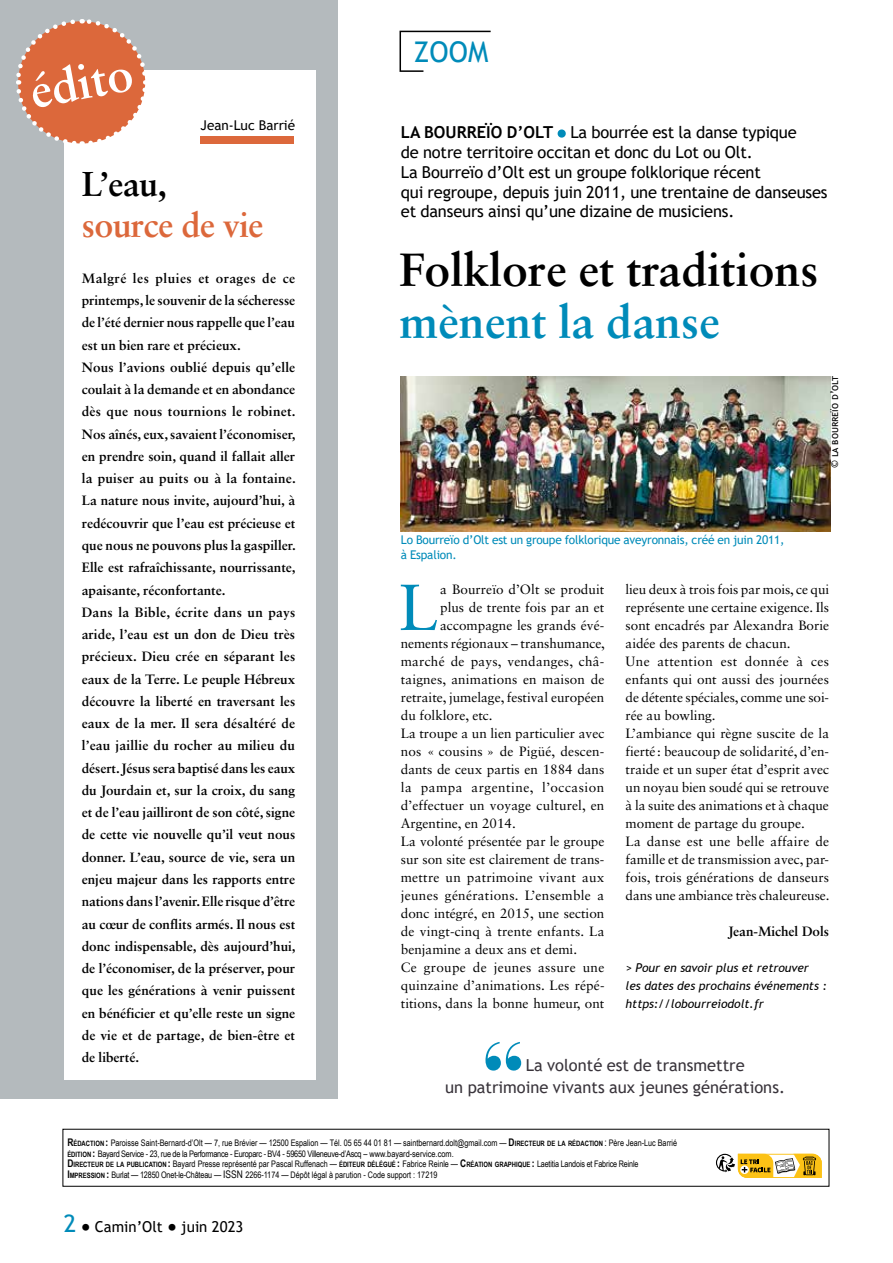
<style>
.page{position:relative;width:893px;height:1263px;background:#fff}
.page>*{position:absolute;margin:0;border:0;box-sizing:border-box;transform-origin:0 0}
.t1{font:65.1px "Sabon LT Std";color:#008bb9}
.t2{font:700 48px "Sabon LT Std";color:#fff}
.t3{font:700 46.5px "Sabon LT Std";color:#000}
.t4{font:700 46.5px "Sabon LT Std";color:#008bb9}
.t5{font:700 34.5px "Sabon LT Std";letter-spacing:-.02em;color:#dc683b}
.t6{font:700 34.5px "Sabon LT Std";color:#000}
.t7{font:28.5px "Trebuchet MS";color:#008bb9}
.t8{font:16.5px/19.8px "Trebuchet MS";letter-spacing:-.01em;color:#000}
.t9{font:16.5px/22.5px "Trebuchet MS";color:#39343b}
.t10{font:15px "Trebuchet MS";color:#000}
.t11{font:700 13.5px/22.2px "Sabon LT Std";color:#000}
.t12{font:13.5px/18px "Sabon LT Std";color:#000}
.t13{font:13.5px "Sabon LT Std";letter-spacing:.02em;color:#000}
.t14{font:13.5px "Sabon LT Std";letter-spacing:.035em;color:#000}
.t15{font:13.5px "Sabon LT Std";letter-spacing:.025em;color:#000}
.t16{font:13.5px "Trebuchet MS";color:#000}
.t17{font:italic 12px/18px "Trebuchet MS";color:#000}
.t18{font:12px/15px "Trebuchet MS";letter-spacing:-.015em;color:#008bb9}
.t19{font:10.5px "Trebuchet MS";color:#000}
.t20{font:9px/11.7px "Arial Narrow";color:#000}
.s1{font-weight:700}
.s2{font-weight:700;color:#008bb9}
.s3{font-weight:700;font-size:10.5px}
.s4{font-weight:700;font-size:7.35px}
.s5{font-style:inherit}
.s6{font-size:10.5px}
.s7{font-size:24px;color:#008bb9}
.s8{font-size:24px}
</style>
<div class="page">
<div style="left:0;top:0;width:337px;height:1098px;background:#b4babd"></div>
<div style="left:64px;top:70px;width:252px;height:1010px;background:#fff"></div>
<div style="left:201px;top:136px;width:93px;height:8px;background:#dc683b"></div>
<svg style="left:399px;top:30px;width:92px;height:42px"></svg>
<img style="left:401px;top:376px;width:429px;height:155px">
<svg style="left:716px;top:1153px;width:106px;height:25px"></svg>
<svg style="left:485px;top:1042px;width:36px;height:28px"></svg>
<svg style="left:16px;top:19px;width:130px;height:125px"></svg>
<h2 class="t2" style="left:25px;top:62px;width:106px;rotate:-10deg">édito</h2>
<p class="t16" style="left:201px;top:117px;width:96px">Jean-Luc Barrié</p>
<h3 class="t6" style="left:82px;top:163px;width:87px">L’eau,</h3>
<h3 class="t5" style="left:82px;top:203px;width:183px">source de vie</h3>
<p class="t11" style="left:82px;top:267px;width:216px">Malgré les pluies et orages de ce printemps, le souvenir de la sécheresse de l’été dernier nous rappelle que l’eau est un bien rare et précieux.<br>Nous l’avions oublié depuis qu’elle coulait à la demande et en abondance dès que nous tournions le robinet.<br>Nos aînés, eux, savaient l’économiser, en prendre soin, quand il fallait aller la puiser au puits ou à la fontaine.<br>La nature nous invite, aujourd’hui, à redécouvrir que l’eau est précieuse et que nous ne pouvons plus la gaspiller.<br>Elle est rafraîchissante, nourrissante, apaisante, réconfortante.<br>Dans la Bible, écrite dans un pays aride, l’eau est un don de Dieu très précieux. Dieu crée en séparant les eaux de la Terre. Le peuple Hébreux découvre la liberté en traversant les eaux de la mer. Il sera désaltéré de l’eau jaillie du rocher au milieu du désert. Jésus sera baptisé dans les eaux du Jourdain et, sur la croix, du sang et de l’eau jailliront de son côté, signe de cette vie nouvelle qu’il veut nous donner. L’eau, source de vie, sera un enjeu majeur dans les rapports entre nations dans l’avenir. Elle risque d’être au cœur de conflits armés. Il nous est donc indispensable, dès aujourd’hui, de l’économiser, de la préserver, pour que les générations à venir puissent en bénéficier et qu’elle reste un signe de vie et de partage, de bien-être et de liberté.</p>
<h3 class="t7" style="left:414px;top:34px;width:76px">ZOOM</h3>
<p class="t8" style="left:401px;top:122px;width:428px"><span class="s1">LA BOURREÏO D’OLT</span> <span class="s2">•</span> La bourrée est la danse typique<br>de notre territoire occitan et donc du Lot ou Olt.<br>La Bourreïo d’Olt est un groupe folklorique récent<br>qui regroupe, depuis juin 2011, une trentaine de danseuses et danseurs ainsi qu’une dizaine de musiciens.</p>
<h3 class="t3" style="left:399px;top:241px;width:420px">Folklore et traditions</h3>
<h3 class="t4" style="left:399px;top:293px;width:322px">mènent la danse</h3>
<p class="t19" style="left:828px;top:468px;width:93px;rotate:-90deg">© la bourreïo d’olt</p>
<p class="t18" style="left:401px;top:532px;width:385px">Lo Bourreïo d’Olt est un groupe folklorique aveyronnais, créé en juin 2011, à Espalion.</p>
<h1 class="t1" style="left:398px;top:569px;width:41px">L</h1>
<p class="t12" style="left:440px;top:580px;width:166px">a Bourreïo d’Olt se produit</p>
<p class="t12" style="left:440px;top:598px;width:166px">plus de trente fois par an et</p>
<p class="t12" style="left:440px;top:616px;width:165px">accompagne les grands évé-</p>
<p class="t12" style="left:401px;top:634px;width:206px">nements régionaux – transhumance,</p>
<p class="t12" style="left:401px;top:652px;width:205px">marché de pays, vendanges, châ-</p>
<p class="t12" style="left:401px;top:670px;width:205px">taignes, animations en maison de</p>
<p class="t12" style="left:401px;top:688px;width:205px">retraite, jumelage, festival européen</p>
<p class="t12" style="left:401px;top:706px;width:93px">du folklore, etc.</p>
<p class="t12" style="left:401px;top:724px;width:205px">La troupe a un lien particulier avec</p>
<p class="t12" style="left:401px;top:742px;width:205px">nos « cousins » de Pigüé, descen-</p>
<p class="t12" style="left:401px;top:760px;width:205px">dants de ceux partis en 1884 dans</p>
<p class="t14" style="left:401px;top:779px;width:205px">la pampa argentine, l’occasion</p>
<p class="t12" style="left:401px;top:796px;width:205px">d’effectuer un voyage culturel, en</p>
<p class="t12" style="left:401px;top:814px;width:117px">Argentine, en 2014.</p>
<p class="t12" style="left:401px;top:832px;width:205px">La volonté présentée par le groupe</p>
<p class="t12" style="left:401px;top:850px;width:205px">sur son site est clairement de trans-</p>
<p class="t12" style="left:401px;top:868px;width:205px">mettre un patrimoine vivant aux</p>
<p class="t13" style="left:401px;top:887px;width:205px">jeunes générations. L’ensemble a</p>
<p class="t12" style="left:401px;top:904px;width:205px">donc intégré, en 2015, une section</p>
<p class="t12" style="left:401px;top:922px;width:205px">de vingt-cinq à trente enfants. La</p>
<p class="t12" style="left:401px;top:940px;width:178px">benjamine a deux ans et demi.</p>
<p class="t15" style="left:401px;top:959px;width:205px">Ce groupe de jeunes assure une</p>
<p class="t12" style="left:401px;top:976px;width:205px">quinzaine d’animations. Les répé-</p>
<p class="t12" style="left:401px;top:994px;width:205px">titions, dans la bonne humeur, ont</p>
<p class="t12" style="left:626px;top:580px;width:205px">lieu deux à trois fois par mois, ce qui représente une certaine exigence. Ils sont encadrés par Alexandra Borie aidée des parents de chacun.<br>Une attention est donnée à ces enfants qui ont aussi des journées de détente spéciales, comme une soi&shy;rée au bowling.<br>L’ambiance qui règne suscite de la fierté : beaucoup de solidarité, d’en&shy;traide et un super état d’esprit avec un noyau bien soudé qui se retrouve à la suite des animations et à chaque moment de partage du groupe.<br>La danse est une belle affaire de famille et de transmission avec, par&shy;fois, trois générations de danseurs dans une ambiance très chaleureuse.</p>
<p class="t11" style="left:728px;top:920px;width:102px">Jean-Michel Dols</p>
<p class="t17" style="left:626px;top:959px;width:203px">&gt; Pour en savoir plus et retrouver les dates des prochains événements : https://lobourreiodolt.fr</p>
<p class="t9" style="left:445px;top:1053px;width:341px;text-indent:81px">La volonté est de transmettre<br>un patrimoine vivants aux jeunes générations.</p>
<p class="t20" style="left:67px;top:1136px;width:611px"><span class="s3">R</span><span class="s4">ÉDACTION</span> <span class="s3">:</span> Paroisse Saint-Bernard-d’Olt — 7, rue Brévier — 12500 Espalion — Tél. 05 65 44 01 81 — saintbernard.dolt@gmail.com <span class="s5">—</span> <span class="s3">D</span><span class="s4">IRECTEUR DE LA RÉDACTION</span> <span class="s6">:</span> Père Jean-Luc Barrié<br><span class="s4">ÉDITION</span> <span class="s3">:</span> Bayard Service - 23, rue de la Performance - Europarc - BV4 - 59650 Villeneuve-d’Ascq – www.bayard-service.com.</p>
<p class="t20" style="left:67px;top:1159px;width:573px;line-height:10.2px"><span class="s3">D</span><span class="s4">IRECTEUR DE LA PUBLICATION</span> <span class="s3">:</span> Bayard Presse représenté par Pascal Ruffenach — <span class="s4">ÉDITEUR DÉLÉGUÉ</span> <span class="s3">:</span> Fabrice Reinle — <span class="s3">C</span><span class="s4">RÉATION GRAPHIQUE</span> <span class="s3">:</span> Laetitia Landois et Fabrice Reinle<br><span class="s3">I</span> <span class="s4">MPRESSION</span> <span class="s3">:</span> Burlat — 12850 Onet-le-Château — <span class="s6">ISSN</span> 2266-1174 — Dépôt légal à parution - Code support : 17219</p>
<p class="t10" style="left:64px;top:1217px;width:181px"><span class="s7">2</span><span class="s8">•</span> Camin’Olt <span class="s8">•</span> juin 2023</p>
</div>
